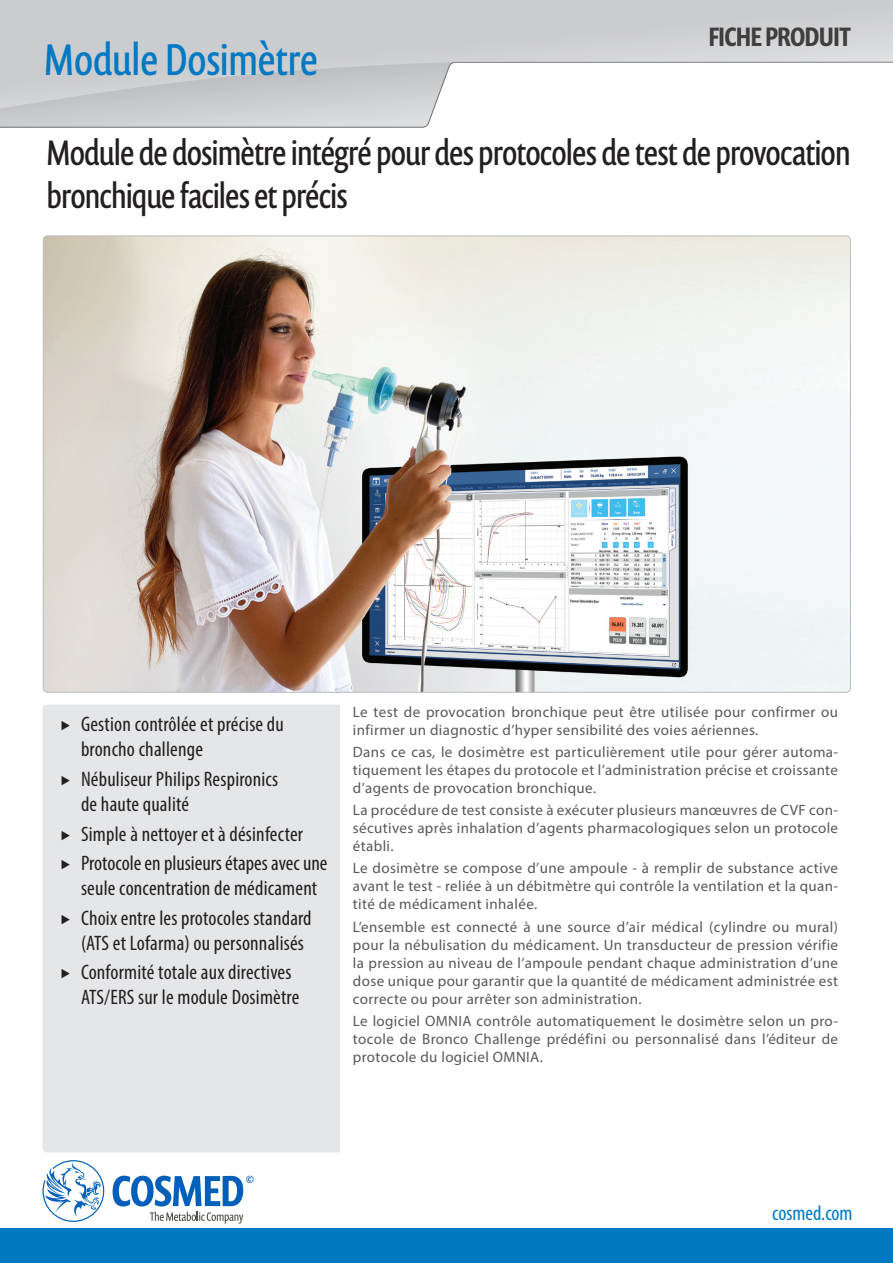
<style>
.page{position:relative;width:893px;height:1263px;background:#fff}
.page>*{position:absolute;margin:0;border:0;box-sizing:border-box;transform-origin:0 0}
.Product_name{font:45px "Prenton RP Cond";letter-spacing:.015em;color:#0079c2}
.Incipit{font:36px/43.2px "Prenton RP Cond";letter-spacing:-.005em;color:#231f20}
.PG{font:500 27px "Prenton RP Cond";letter-spacing:-.005em;color:#3e3e3f}
.t1{font:condensed 21px/25.2px "Myriad Pro";letter-spacing:.01em;color:#231f20}
.t2{font:condensed 21px "Myriad Pro";color:#007ac2}
.Body{font:15px/18px "Myriad Pro";letter-spacing:.025em;color:#57585a;text-align:justify}
</style>
<div class="page">
<svg style="left:0;top:110px;width:434px;height:18px;background:#cdced0"></svg>
<svg style="left:0;top:0;width:893px;height:110px;fill:#cbcccf"></svg>
<svg style="left:43px;top:1161px;width:61px;height:61px"></svg>
<div style="left:0;top:1229px;width:893px;height:34px;background:#0079c2"></div>
<div style="left:43px;top:705px;width:297px;height:447px;background:#e5e6e7"></div>
<img style="left:43px;top:236px;width:807px;height:455px">
<svg style="left:113px;top:1175px;width:131px;height:48px"></svg>
<svg style="left:62px;top:721px;width:8px;height:9px"></svg>
<svg style="left:62px;top:775px;width:8px;height:10px"></svg>
<svg style="left:62px;top:830px;width:8px;height:10px"></svg>
<svg style="left:62px;top:860px;width:8px;height:9px"></svg>
<svg style="left:62px;top:914px;width:8px;height:10px"></svg>
<svg style="left:62px;top:969px;width:8px;height:9px"></svg>
<p class="Product_name" style="left:45px;top:31px;width:274px">Module Dosimètre</p>
<p class="PG" style="left:709px;top:20px;width:143px">FICHE PRODUIT</p>
<p class="Incipit" style="left:47px;top:131px;width:805px">Module de dosimètre intégré pour des protocoles de test de provocation bronchique faciles et précis</p>
<p class="t1" style="left:81px;top:711px;width:204px">Gestion contrôlée et précise du broncho challenge</p>
<p class="t1" style="left:81px;top:766px;width:199px">Nébuliseur Philips Respironics de haute qualité</p>
<p class="t1" style="left:81px;top:821px;width:224px">Simple à nettoyer et à désinfecter</p>
<p class="t1" style="left:81px;top:850px;width:248px">Protocole en plusieurs étapes avec une seule concentration de médicament</p>
<p class="t1" style="left:81px;top:905px;width:232px">Choix entre les protocoles standard (ATS et Lofarma) ou personnalisés</p>
<p class="t1" style="left:81px;top:959px;width:220px">Conformité totale aux directives<br>ATS/ERS sur le module Dosimètre</p>
<p class="Body" style="left:353px;top:702px;width:487px">Le test de provocation bronchique peut être utilisée pour confirmer ou infirmer un diagnostic d’hyper sensibilité des voies aériennes.</p>
<p class="Body" style="left:353px;top:743px;width:487px">Dans ce cas, le dosimètre est particulièrement utile pour gérer automa&shy;tiquement les étapes du protocole et l’administration précise et croissante d’agents de provocation bronchique.</p>
<p class="Body" style="left:353px;top:801px;width:487px">La procédure de test consiste à exécuter plusieurs manœuvres de CVF con&shy;sécutives après inhalation d’agents pharmacologiques selon un protocole établi.</p>
<p class="Body" style="left:353px;top:859px;width:487px">Le dosimètre se compose d’une ampoule - à remplir de substance active avant le test - reliée à un débitmètre qui contrôle la ventilation et la quan&shy;tité de médicament inhalée.</p>
<p class="Body" style="left:353px;top:917px;width:487px">L’ensemble est connecté à une source d’air médical (cylindre ou mural) pour la nébulisation du médicament. Un transducteur de pression vérifie la pression au niveau de l’ampoule pendant chaque administration d’une dose unique pour garantir que la quantité de médicament administrée est correcte ou pour arrêter son administration.</p>
<p class="Body" style="left:353px;top:1012px;width:487px">Le logiciel OMNIA contrôle automatiquement le dosimètre selon un pro&shy;tocole de Bronco Challenge prédéfini ou personnalisé dans l’éditeur de protocole du logiciel OMNIA.</p>
<h3 class="t2" style="left:772px;top:1200px;width:82px">cosmed.com</h3>
</div>
